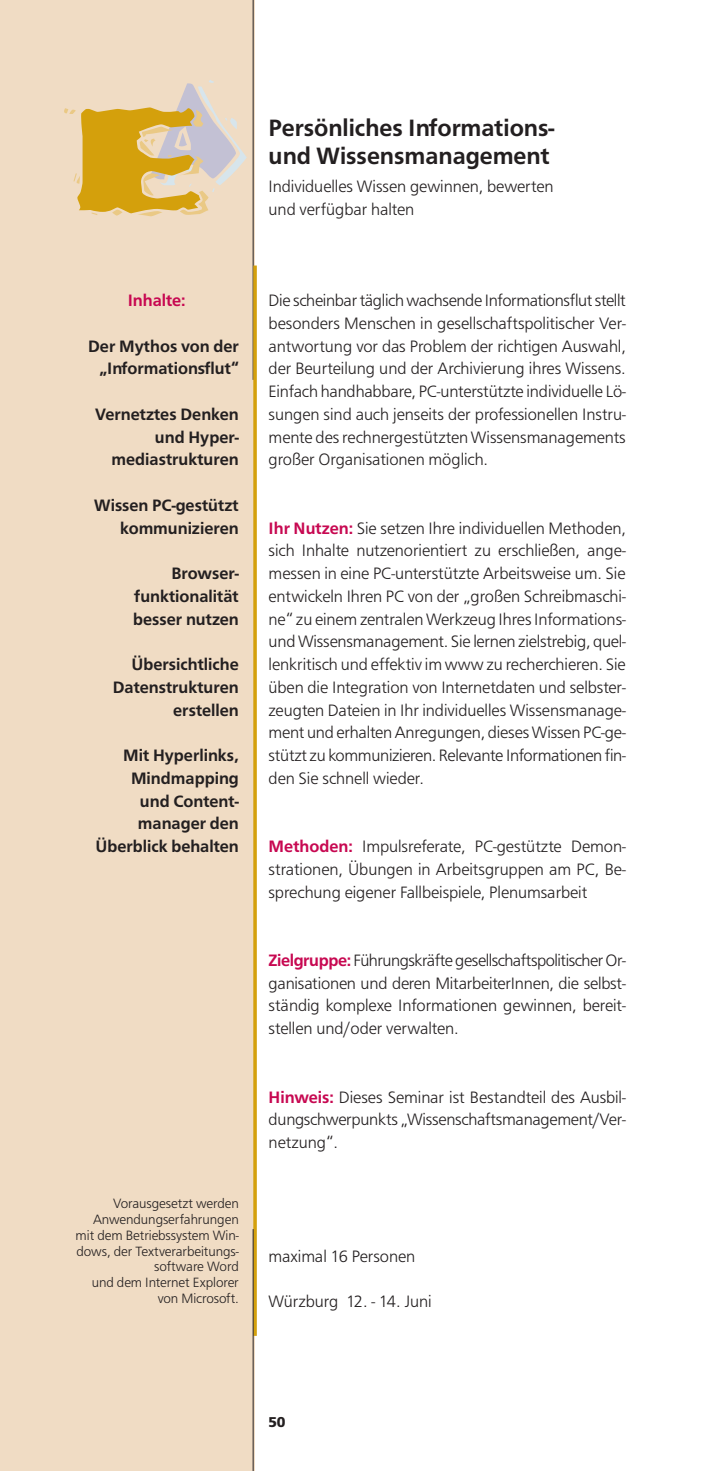
<style>
.page{position:relative;width:703px;height:1471px;background:#fff}
.page>*{position:absolute;margin:0;border:0;box-sizing:border-box;transform-origin:0 0}
.t1{font:500 24.5px/28px "Frutu T Med N18";color:#231f20}
.t2{font:300 17.15px/22.8px "Frutu T Lig N09";letter-spacing:-.005em;color:#231f20;text-align:justify}
.t3{font:500 17.15px/22.8px "Frutu T Med N18";color:#231f20;text-align:right}
.t4{font:500 17.15px "Frutu T Med N18";color:#c70851}
.t5{font:14.88px "Frutu T Bol N09 Bold";color:#231f20}
.t6{font:300 14px/15.8px "Frutu T Lig N09";letter-spacing:-.005em;color:#231f20;text-align:right}
.s1{font-family:"Frutu T Med N18";font-weight:500;color:#c70851}
</style>
<div class="page">
<div style="left:0;top:0;width:257px;height:1471px;background:#f0dcc4"></div>
<h1 class="t1" style="left:269px;top:116px;width:287px">Persönliches Informations&shy;und Wissensmanagement</h1>
<p class="t2" style="left:269px;top:176px;width:286px">Individuelles Wissen gewinnen, bewerten und verfügbar halten</p>
<p class="t4" style="left:128px;top:293px;width:59px">Inhalte:</p>
<p class="t3" style="left:88px;top:336px;width:152px">Der Mythos von der „Informationsflut“</p>
<p class="t3" style="left:95px;top:404px;width:145px">Vernetztes Denken und Hyper&shy;mediastrukturen</p>
<p class="t3" style="left:94px;top:495px;width:146px">Wissen PC-gestützt kommunizieren</p>
<p class="t3" style="left:133px;top:563px;width:107px;text-align:justify;text-indent:38px">Browser&shy;funktionalität besser nutzen</p>
<p class="t3" style="left:113px;top:654px;width:127px">Übersichtliche<br>Datenstrukturen erstellen</p>
<p class="t3" style="left:95px;top:745px;width:145px">Mit Hyperlinks,<br>Mindmapping<br>und Content&shy;manager den<br>Überblick behalten</p>
<p class="t6" style="left:76px;top:1196px;width:165px">Vorausgesetzt werden<br>Anwendungserfahrungen mit dem Betriebssystem Win&shy;dows, der Textverarbeitungs&shy;software Word<br>und dem Internet Explorer von Microsoft.</p>
<p class="t2" style="left:269px;top:290px;width:359px">Die scheinbar täglich wachsende Informationsflut stellt besonders Menschen in gesellschaftspolitischer Ver&shy;antwortung vor das Problem der richtigen Auswahl, der Beurteilung und der Archivierung ihres Wissens.<br>Einfach handhabbare, PC-unterstützte individuelle Lö&shy;sungen sind auch jenseits der professionellen Instru&shy;mente des rechnergestützten Wissensmanagements großer Organisationen möglich.</p>
<p class="t2" style="left:269px;top:518px;width:359px"><span class="s1">Ihr Nutzen:</span> Sie setzen Ihre individuellen Methoden, sich Inhalte nutzenorientiert zu erschließen, ange&shy;messen in eine PC-unterstützte Arbeitsweise um. Sie entwickeln Ihren PC von der „großen Schreibmaschi&shy;ne“ zu einem zentralen Werkzeug Ihres Informations&shy;und Wissensmanagement. Sie lernen zielstrebig, quel&shy;lenkritisch und effektiv im www zu recherchieren. Sie üben die Integration von Internetdaten und selbster&shy;zeugten Dateien in Ihr individuelles Wissensmanage&shy;ment und erhalten Anregungen, dieses Wissen PC-ge&shy;stützt zu kommunizieren. Relevante Informationen fin&shy;den Sie schnell wieder.</p>
<p class="t2" style="left:269px;top:836px;width:359px"><span class="s1">Methoden:</span> Impulsreferate, PC-gestützte Demon&shy;strationen, Übungen in Arbeitsgruppen am PC, Be&shy;sprechung eigener Fallbeispiele, Plenumsarbeit</p>
<p class="t2" style="left:269px;top:950px;width:359px"><span class="s1">Zielgruppe:</span> Führungskräfte gesellschaftspolitischer Or&shy;ganisationen und deren MitarbeiterInnen, die selbst&shy;ständig komplexe Informationen gewinnen, bereit&shy;stellen und/oder verwalten.</p>
<p class="t2" style="left:269px;top:1086px;width:359px"><span class="s1">Hinweis:</span> Dieses Seminar ist Bestandteil des Ausbil&shy;dungschwerpunkts „Wissenschaftsmanagement/Ver&shy;netzung“.</p>
<p class="t2" style="left:269px;top:1245px;width:148px">maximal 16 Personen</p>
<p class="t2" style="left:269px;top:1291px;width:165px">Würzburg 12. - 14. Juni</p>
<p class="t5" style="left:269px;top:1415px;width:19px">50</p>
</div>
